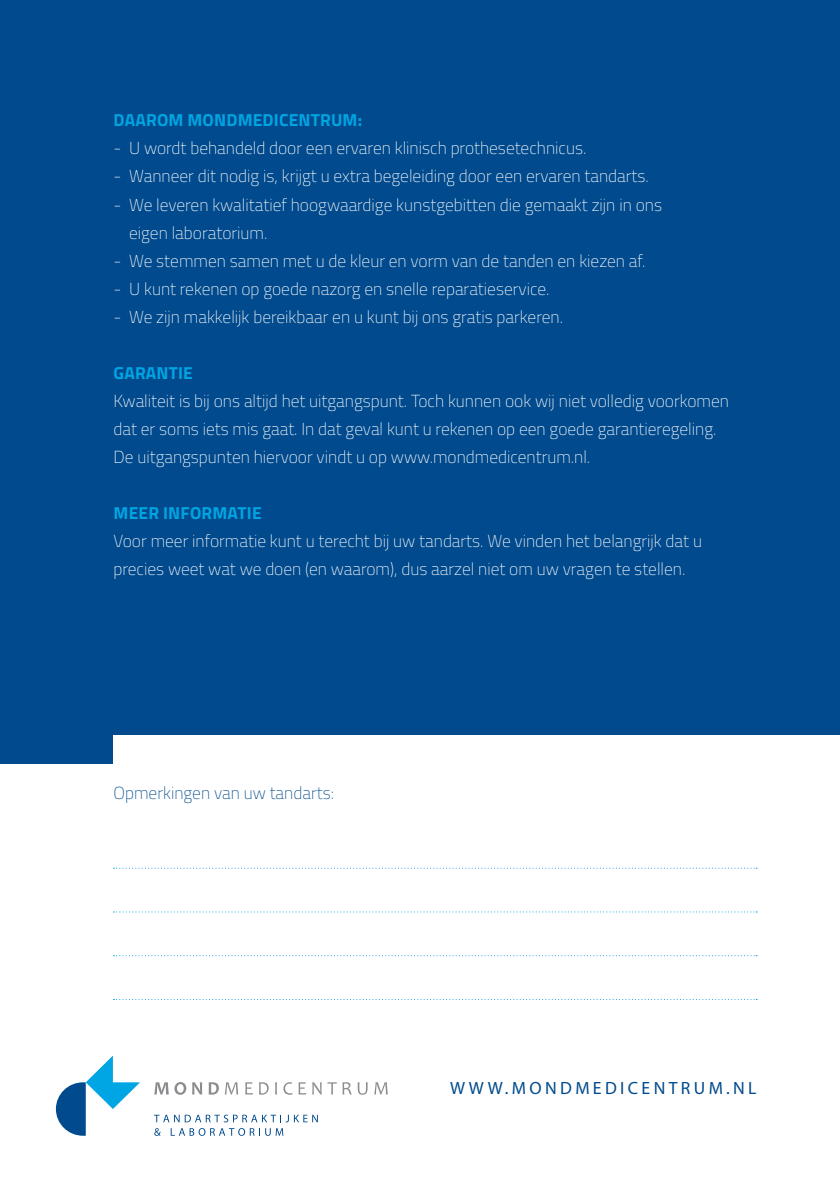
<style>
.page{position:relative;width:840px;height:1191px;background:#fff}
.page>*{position:absolute;margin:0;border:0;box-sizing:border-box;transform-origin:0 0}
.t1{font:17.8px "Myriad Pro";letter-spacing:.19em;color:#004a8d}
.t2{font:100 17.4px/28px "Titillium";color:#fff}
.t3{font:700 17.4px "Titillium";letter-spacing:.01em;color:#00a5e3}
.t4{font:100 17.4px "Titillium";color:#004a8d}
</style>
<div class="page">
<div style="left:0;top:0;width:839px;height:763px;background:#004a8d"></div>
<svg style="left:113px;top:867px;width:642px;height:1px"></svg>
<svg style="left:113px;top:911px;width:643px;height:1px"></svg>
<svg style="left:113px;top:955px;width:643px;height:1px"></svg>
<svg style="left:113px;top:999px;width:643px;height:1px"></svg>
<svg style="left:56px;top:1055px;width:84px;height:80px"></svg>
<svg style="left:154px;top:1114px;width:25px;height:8px"></svg>
<svg style="left:185px;top:1114px;width:133px;height:8px"></svg>
<svg style="left:154px;top:1128px;width:7px;height:7px"></svg>
<svg style="left:171px;top:1128px;width:112px;height:7px"></svg>
<svg style="left:154px;top:1082px;width:32px;height:12px"></svg>
<svg style="left:192px;top:1082px;width:10px;height:12px"></svg>
<svg style="left:208px;top:1082px;width:11px;height:12px"></svg>
<svg style="left:225px;top:1082px;width:13px;height:12px"></svg>
<svg style="left:245px;top:1082px;width:8px;height:12px"></svg>
<svg style="left:259px;top:1082px;width:9px;height:12px"></svg>
<svg style="left:275px;top:1082px;width:2px;height:12px"></svg>
<svg style="left:283px;top:1082px;width:9px;height:12px"></svg>
<svg style="left:298px;top:1082px;width:8px;height:12px"></svg>
<svg style="left:312px;top:1082px;width:9px;height:12px"></svg>
<svg style="left:327px;top:1082px;width:9px;height:12px"></svg>
<svg style="left:342px;top:1082px;width:9px;height:12px"></svg>
<svg style="left:357px;top:1082px;width:10px;height:12px"></svg>
<svg style="left:374px;top:1082px;width:13px;height:12px"></svg>
<div style="left:113px;top:735px;width:726px;height:56px;background:#fff"></div>
<p class="t3" style="left:113px;top:107px;width:250px">DAAROM MONDMEDICENTRUM:</p>
<p class="t2" style="left:113px;top:134px;width:474px">- U wordt behandeld door een ervaren klinisch prothesetechnicus.</p>
<p class="t2" style="left:113px;top:162px;width:536px">- Wanneer dit nodig is, krijgt u extra begeleiding door een ervaren tandarts.</p>
<p class="t2" style="left:129px;top:190px;width:534px;text-indent:-16px">- We leveren kwalitatief hoogwaardige kunstgebitten die gemaakt zijn in ons eigen laboratorium.</p>
<p class="t2" style="left:113px;top:246px;width:533px">- We stemmen samen met u de kleur en vorm van de tanden en kiezen af.</p>
<p class="t2" style="left:113px;top:274px;width:437px">- U kunt rekenen op goede nazorg en snelle reparatieservice.</p>
<p class="t2" style="left:113px;top:302px;width:450px">- We zijn makkelijk bereikbaar en u kunt bij ons gratis parkeren.</p>
<p class="t3" style="left:113px;top:359px;width:81px">GARANTIE</p>
<p class="t2" style="left:113px;top:385px;width:616px">Kwaliteit is bij ons altijd het uitgangspunt. Toch kunnen ook wij niet volledig voorkomen dat er soms iets mis gaat. In dat geval kunt u rekenen op een goede garantieregeling.<br>De uitgangspunten hiervoor vindt u op www.mondmedicentrum.nl.</p>
<p class="t3" style="left:113px;top:499px;width:150px">MEER INFORMATIE</p>
<p class="t2" style="left:113px;top:526px;width:589px">Voor meer informatie kunt u terecht bij uw tandarts. We vinden het belangrijk dat u precies weet wat we doen (en waarom), dus aarzel niet om uw vragen te stellen.</p>
<p class="t4" style="left:113px;top:780px;width:222px">Opmerkingen van uw tandarts:</p>
<p class="t1" style="left:450px;top:1077px;width:307px">WWW.MONDMEDICENTRUM.NL</p>
</div>
